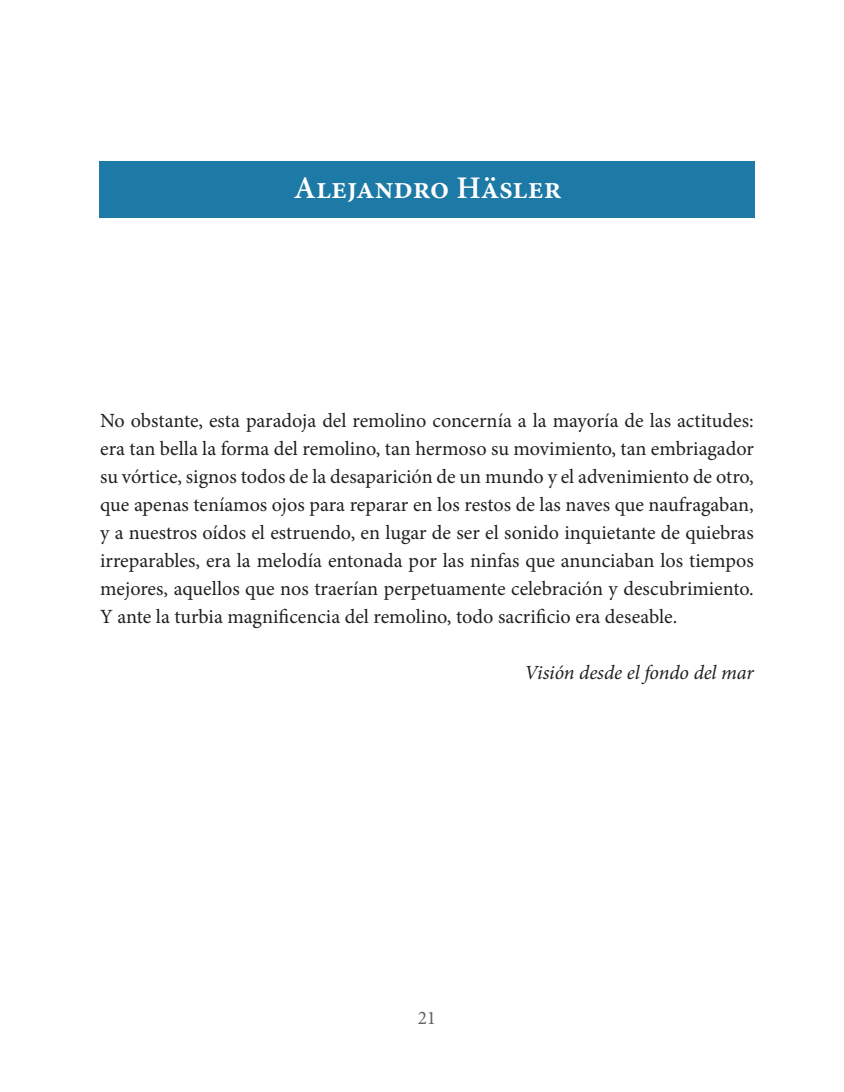
<style>
.page{position:relative;width:844px;height:1092px;background:#fff}
.page>*{position:absolute;margin:0;border:0;box-sizing:border-box;transform-origin:0 0}
.t1{font:600 31.5px "Minion Pro";color:#fff}
.t2{font:20.12px/28px "Minion Pro";color:#231f20;text-align:justify}
.t3{font:italic 20.12px "Minion Pro";letter-spacing:-.005em;color:#231f20}
.t4{font:19.25px "Minion Pro";color:#636366}
</style>
<div class="page">
<div style="left:99px;top:161px;width:655px;height:57px;background:#1d79a5"></div>
<h1 class="t1" style="left:294px;top:166px;width:269px">Alejandro Häsler</h1>
<p class="t2" style="left:100px;top:407px;width:655px">No obstante, esta paradoja del remolino concernía a la mayoría de las actitudes: era tan bella la forma del remolino, tan hermoso su movimiento, tan embriagador su vórtice, signos todos de la desaparición de un mundo y el advenimiento de otro, que apenas teníamos ojos para reparar en los restos de las naves que naufragaban, y a nuestros oídos el estruendo, en lugar de ser el sonido inquietante de quiebras irreparables, era la melodía entonada por las ninfas que anunciaban los tiempos mejores, aquellos que nos traerían perpetuamente celebración y descubrimiento.<br>Y ante la turbia magnificencia del remolino, todo sacrificio era deseable.</p>
<p class="t3" style="left:524px;top:659px;width:231px">Visión desde el fondo del mar</p>
<p class="t4" style="left:417px;top:1005px;width:20px">21</p>
</div>
